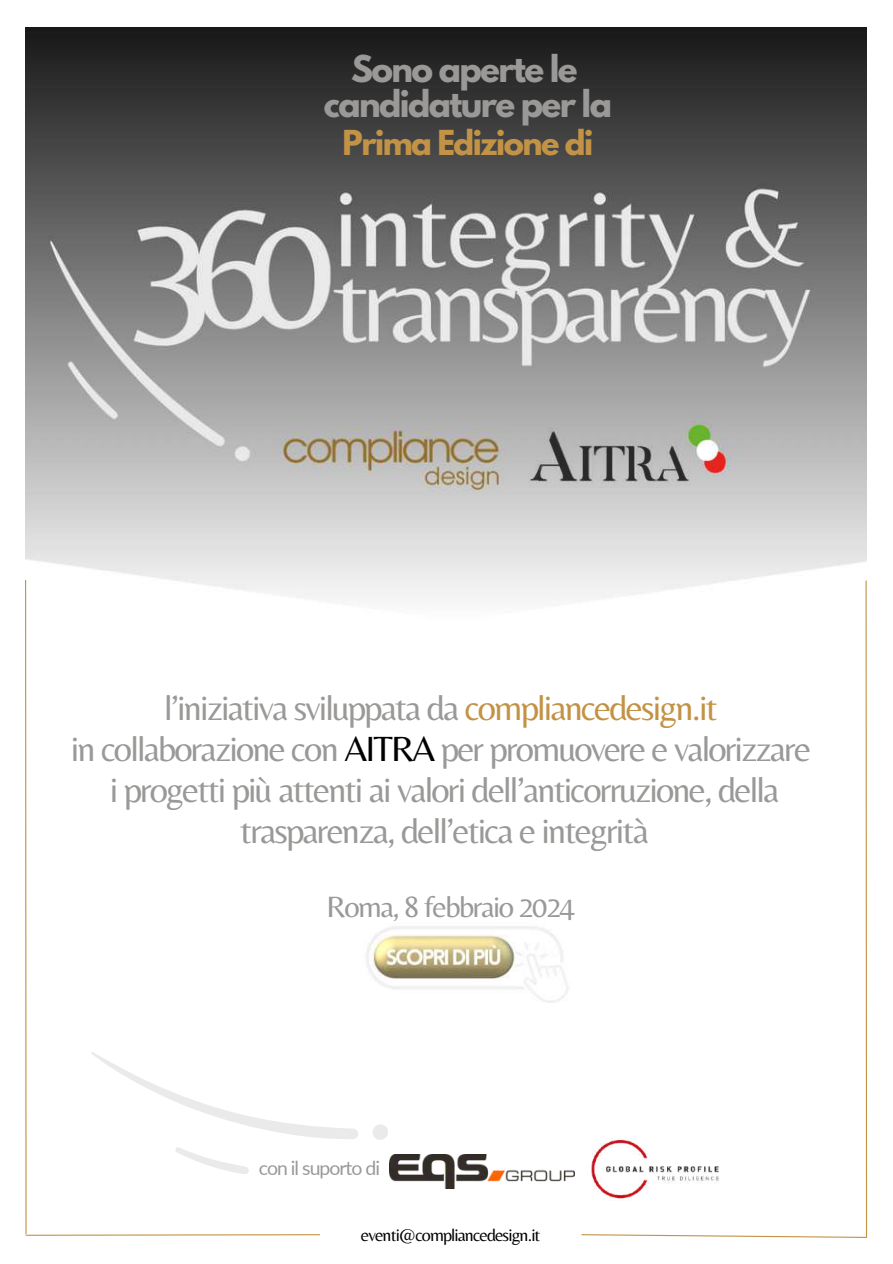
<style>
.page{position:relative;width:893px;height:1264px;background:#fff}
.page>*{position:absolute;margin:0;border:0;box-sizing:border-box;transform-origin:0 0}
.t1{font:36.45px/41px "Belleza";letter-spacing:-.05em;color:#9a9998;text-align:center}
.t2{font:700 32.7px/35px "League Spartan";letter-spacing:-.05em;color:#9a9998;text-align:center}
.t3{font:30.6px "Belleza";letter-spacing:-.05em;color:#9a9998}
.t4{font:700 30.45px "League Spartan";letter-spacing:-.05em;color:#c29346}
.t5{font:19.35px "Lato";letter-spacing:-.05em;color:#9a9998}
.t6{font:18px "Belleza";letter-spacing:-.05em;color:#000}
.s1{color:#c29346}
.s2{color:#000}
</style>
<div class="page">
<img style="left:591px;top:1139px;width:128px;height:60px">
<img style="left:390px;top:1154px;width:184px;height:34px">
<img style="left:26px;top:28px;width:840px;height:573px">
<img style="left:529px;top:421px;width:203px;height:67px">
<img style="left:365px;top:926px;width:204px;height:76px">
<svg style="left:91px;top:1052px;width:267px;height:122px"></svg>
<svg style="left:373px;top:1124px;width:15px;height:16px"></svg>
<hr style="left:25px;top:580px;width:2px;height:654px;background:#c29346">
<svg style="left:25px;top:1233px;width:295px;height:3px"></svg>
<svg style="left:581px;top:1234px;width:286px;height:4px"></svg>
<hr style="left:865px;top:580px;width:2px;height:657px;background:#c29346">
<p class="t2" style="left:324px;top:56px;width:289px">Sono aperte le candidature per la</p>
<p class="t4" style="left:342px;top:128px;width:252px">Prima Edizione di</p>
<p class="t1" style="left:71px;top:687px;width:742px">l’iniziativa sviluppata da <span class="s1">compliancedesign.it<br></span>in collaborazione con <span class="s2">AITRA</span> per promuovere e valorizzare i progetti più attenti ai valori dell’anticorruzione, della trasparenza, dell’etica e integrità</p>
<p class="t3" style="left:326px;top:888px;width:250px">Roma, 8 febbraio 2024</p>
<p class="t5" style="left:259px;top:1156px;width:123px">con il suporto di</p>
<p class="t6" style="left:361px;top:1224px;width:181px">eventi@compliancedesign.it</p>
</div>
